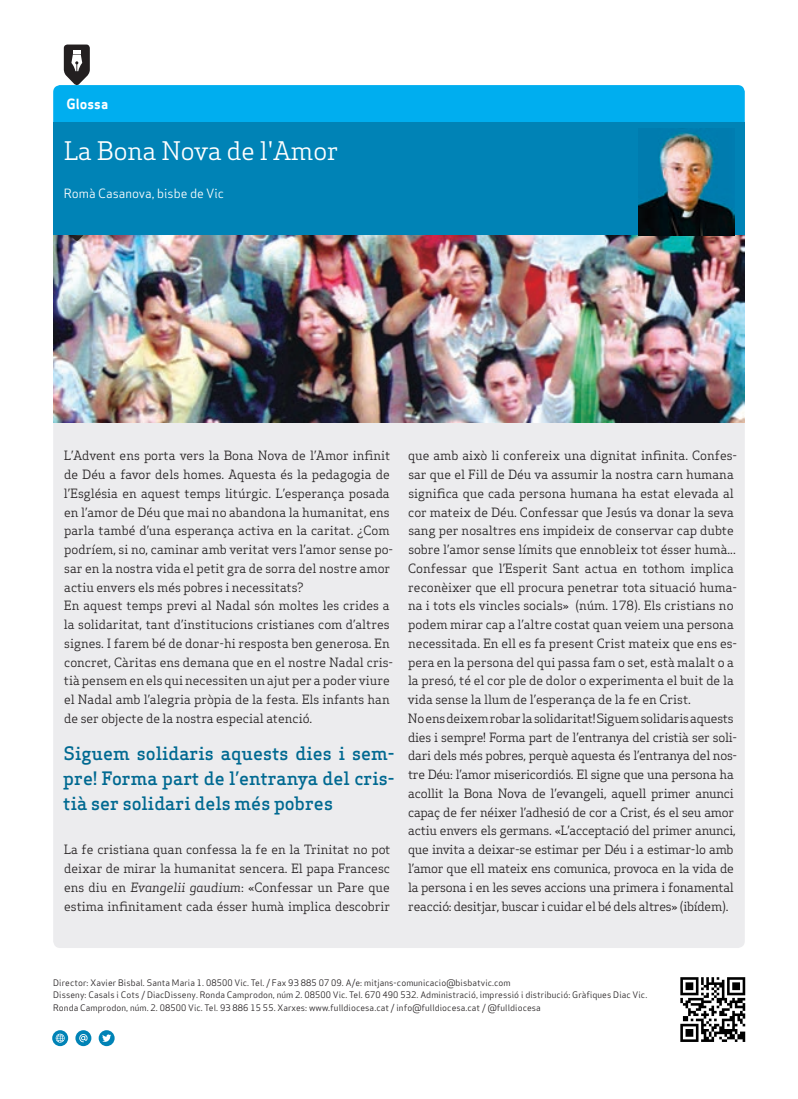
<style>
.page{position:relative;width:798px;height:1099px;background:#fff}
.page>*{position:absolute;margin:0;border:0;box-sizing:border-box;transform-origin:0 0}
.t1{font:25px "Apex Serif";color:#fff}
.t2{font:500 18.12px/25px "Apex Serif";color:#006991;text-align:justify}
.t3{font:13.75px "Apex Sans Bold T";color:#fff}
.t4{font:12.5px/18.8px "Apex Serif";color:#231f20}
.t5{font:12.5px "Apex Sans Book T";color:#fff}
.t6{font:8.75px/12.5px "Apex Sans Book T";letter-spacing:.01em;color:#231f20}
.s1{font-style:italic}
</style>
<div class="page">
<img style="left:680px;top:977px;width:66px;height:65px">
<svg style="left:52px;top:1030px;width:16px;height:16px"></svg>
<svg style="left:56px;top:1033px;width:9px;height:9px"></svg>
<svg style="left:75px;top:1030px;width:16px;height:16px"></svg>
<svg style="left:79px;top:1033px;width:9px;height:9px"></svg>
<svg style="left:99px;top:1030px;width:16px;height:16px"></svg>
<svg style="left:102px;top:1034px;width:9px;height:8px"></svg>
<div style="left:53px;top:123px;width:691px;height:112px;background:#0083b6"></div>
<svg style="left:53px;top:45px;width:691px;height:78px"></svg>
<div style="left:53px;top:423px;width:691px;height:525px;background:#ececee"></div>
<img style="left:53px;top:235px;width:691px;height:188px">
<img style="left:638px;top:128px;width:95px;height:107px">
<svg style="left:70px;top:235px;width:13px;height:7px"></svg>
<p class="t3" style="left:67px;top:95px;width:43px">Glossa</p>
<h1 class="t1" style="left:64px;top:135px;width:276px">La Bona Nova de l'Amor</h1>
<p class="t5" style="left:64px;top:185px;width:162px">Romà Casanova, bisbe de Vic</p>
<p class="t4" style="left:64px;top:446px;width:330px">L’Advent ens porta vers la Bona Nova de l’Amor infinit de Déu a favor dels homes. Aquesta és la pedagogia de l’Església en aquest temps litúrgic. L’esperança posada en l’amor de Déu que mai no abandona la humanitat, ens parla també d’una esperança activa en la caritat. ¿Com podríem, si no, caminar amb veritat vers l’amor sense po&shy;sar en la nostra vida el petit gra de sorra del nostre amor actiu envers els més pobres i necessitats?<br>En aquest temps previ al Nadal són moltes les crides a la solidaritat, tant d’institucions cristianes com d’altres signes. I farem bé de donar-hi resposta ben generosa. En concret, Càritas ens demana que en el nostre Nadal cris&shy;tià pensem en els qui necessiten un ajut per a poder viure el Nadal amb l’alegria pròpia de la festa. Els infants han de ser objecte de la nostra especial atenció.</p>
<h2 class="t2" style="left:63px;top:741px;width:333px">Siguem solidaris aquests dies i sem&shy;pre! Forma part de l’entranya del cris&shy;tià ser solidari dels més pobres</h2>
<p class="t4" style="left:64px;top:840px;width:328px;text-align:justify">La fe cristiana quan confessa la fe en la Trinitat no pot deixar de mirar la humanitat sencera. El papa Francesc ens diu en <span class="s1">Evangelii gaudium</span>: «Confessar un Pare que estima infinitament cada ésser humà implica descobrir</p>
<p class="t4" style="left:407px;top:446px;width:331px">que amb això li confereix una dignitat infinita. Confes&shy;sar que el Fill de Déu va assumir la nostra carn humana significa que cada persona humana ha estat elevada al cor mateix de Déu. Confessar que Jesús va donar la seva sang per nosaltres ens impideix de conservar cap dubte sobre l’amor sense límits que ennobleix tot ésser humà...<br>Confessar que l’Esperit Sant actua en tothom implica reconèixer que ell procura penetrar tota situació huma&shy;na i tots els vincles socials» (núm. 178). Els cristians no podem mirar cap a l’altre costat quan veiem una persona necessitada. En ell es fa present Crist mateix que ens es&shy;pera en la persona del qui passa fam o set, està malalt o a la presó, té el cor ple de dolor o experimenta el buit de la vida sense la llum de l’esperança de la fe en Crist.<br>No ens deixem robar la solidaritat! Siguem solidaris aquests dies i sempre! Forma part de l’entranya del cristià ser soli&shy;dari dels més pobres, perquè aquesta és l’entranya del nos&shy;tre Déu: l’amor misericordiós. El signe que una persona ha acollit la Bona Nova de l’evangeli, aquell primer anunci capaç de fer néixer l’adhesió de cor a Crist, és el seu amor actiu envers els germans. «L’acceptació del primer anunci, que invita a deixar-se estimar per Déu i a estimar-lo amb l’amor que ell mateix ens comunica, provoca en la vida de la persona i en les seves accions una primera i fonamental reacció: desitjar, buscar i cuidar el bé dels altres» (ibídem).</p>
<p class="t6" style="left:53px;top:976px;width:595px">Director: Xavier Bisbal. Santa Maria 1. 08500 Vic. Tel. / Fax 93 885 07 09. A/e: mitjans-comunicacio@bisbatvic.com<br>Disseny: Casals i Cots / DiacDisseny. Ronda Camprodon, núm 2. 08500 Vic. Tel. 670 490 532. Administració, impressió i distribució: Gràfiques Diac Vic.<br>Ronda Camprodon, núm. 2. 08500 Vic. Tel. 93 886 15 55. Xarxes: www.fulldiocesa.cat / info@fulldiocesa.cat / @fulldiocesa</p>
</div>
